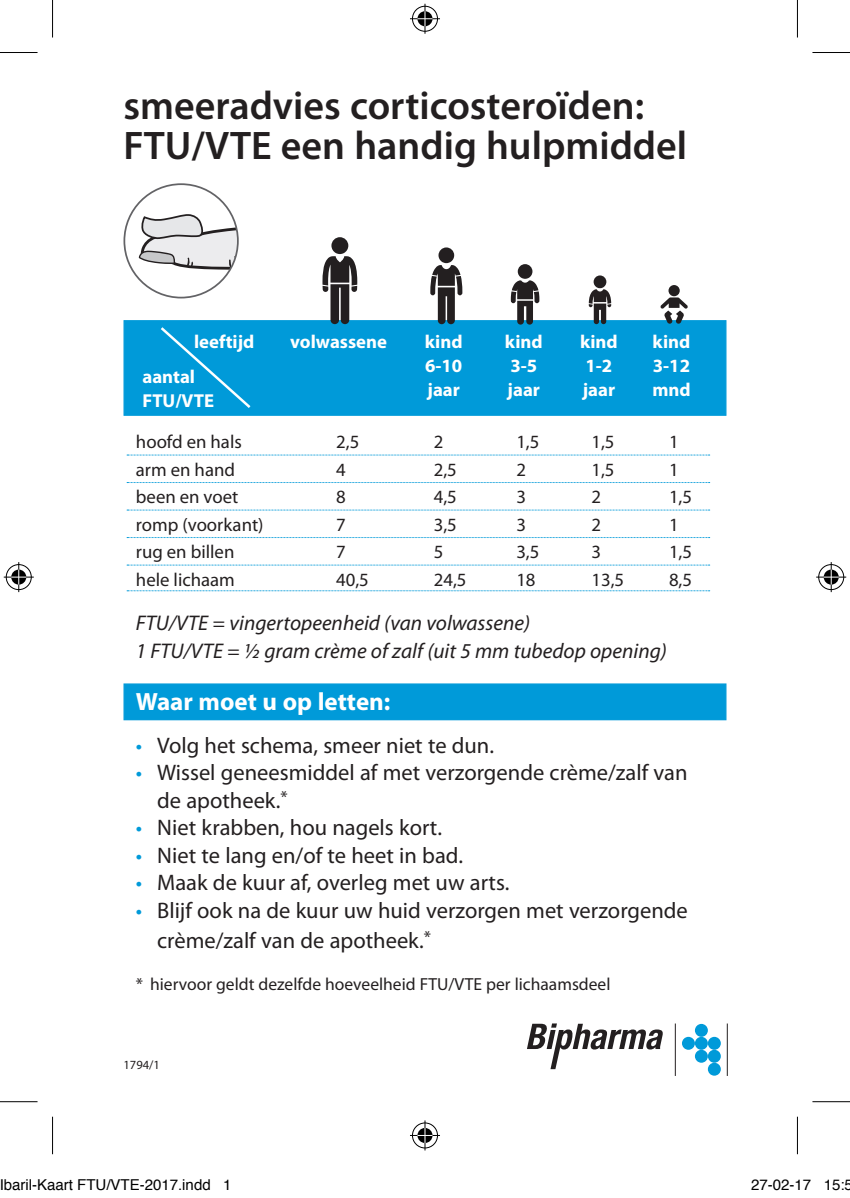
<style>
.page{position:relative;width:850px;height:1198px;background:#fff}
.page>*{position:absolute;margin:0;border:0;box-sizing:border-box;transform-origin:0 0}
.t1{font:600 40px/40px "Myriad Pro";color:#231f20}
.t2{font:700 25px "Myriad Pro";color:#fff}
.t3{font:22.5px/27.5px "Myriad Pro";color:#231f20}
.t4{font:italic 21.25px/27.5px "Myriad Pro";color:#231f20}
.t5{font:18.75px "Myriad Pro";color:#231f20}
.t6{font:700 18.75px/23.8px "Myriad Pro";color:#fff}
.t7{font:17.5px "Myriad Pro";color:#231f20}
.t8{font:15px "Helvetica";color:#000}
.t9{font:12.5px "Myriad Pro";color:#231f20}
.s1{color:#009ad9}
</style>
<div class="page">
<div style="left:123px;top:320px;width:603px;height:96px;background:#009ad9;border:1px solid #009ad9"></div>
<svg style="left:127px;top:454px;width:582px;height:1px"></svg>
<svg style="left:127px;top:482px;width:582px;height:1px"></svg>
<svg style="left:127px;top:509px;width:582px;height:1px"></svg>
<svg style="left:127px;top:537px;width:582px;height:1px"></svg>
<svg style="left:127px;top:564px;width:582px;height:1px"></svg>
<svg style="left:127px;top:590px;width:582px;height:1px"></svg>
<div style="left:668px;top:285px;width:11px;height:11px;background:#231f20;border-radius:50%"></div>
<svg style="left:660px;top:297px;width:27px;height:27px"></svg>
<svg style="left:588px;top:275px;width:23px;height:49px"></svg>
<svg style="left:510px;top:264px;width:29px;height:61px"></svg>
<svg style="left:430px;top:247px;width:32px;height:77px"></svg>
<svg style="left:322px;top:237px;width:35px;height:87px"></svg>
<svg style="left:138px;top:213px;width:100px;height:58px"></svg>
<div style="left:123px;top:183px;width:116px;height:115px;border:2px solid #636366;border-radius:50%"></div>
<hr style="left:726px;top:1023px;width:1px;height:53px;background:#231f20">
<svg style="left:681px;top:1036px;width:13px;height:13px"></svg>
<div style="left:694px;top:1049px;width:13px;height:13px;background:#009ad9;border-radius:50%"></div>
<div style="left:694px;top:1036px;width:13px;height:13px;background:#009ad9;border-radius:50%"></div>
<div style="left:694px;top:1024px;width:13px;height:12px;background:#009ad9;border-radius:50%"></div>
<div style="left:707px;top:1036px;width:13px;height:13px;background:#009ad9;border-radius:50%"></div>
<div style="left:707px;top:1062px;width:13px;height:13px;background:#009ad9;border-radius:50%"></div>
<div style="left:707px;top:1049px;width:13px;height:13px;background:#009ad9;border-radius:50%"></div>
<svg style="left:527px;top:1023px;width:136px;height:46px"></svg>
<hr style="left:674px;top:1023px;width:1px;height:53px;background:#231f20">
<div style="left:123px;top:683px;width:603px;height:37px;background:#009ad9;border:1px solid #009ad9"></div>
<svg style="left:160px;top:327px;width:91px;height:81px"></svg>
<hr style="left:0;top:52px;width:38px;height:1px;background:#000">
<hr style="left:812px;top:52px;width:37px;height:1px;background:#000">
<hr style="left:0;top:1101px;width:38px;height:1px;background:#000">
<hr style="left:812px;top:1101px;width:37px;height:1px;background:#000">
<hr style="left:52px;top:0;width:1px;height:37px;background:#000">
<hr style="left:52px;top:1116px;width:1px;height:38px;background:#000">
<hr style="left:796px;top:0;width:1px;height:37px;background:#000">
<hr style="left:796px;top:1116px;width:1px;height:38px;background:#000">
<div style="left:410px;top:5px;width:29px;height:28px;border:3px solid #fff;border-radius:50%"></div>
<hr style="left:410px;top:17px;width:30px;height:3px;background:#fff">
<hr style="left:423px;top:4px;width:3px;height:30px;background:#fff">
<div style="left:415px;top:10px;width:19px;height:18px;border:3px solid #fff;border-radius:50%"></div>
<div style="left:412px;top:6px;width:25px;height:26px;border:1px solid #000;border-radius:50%"></div>
<hr style="left:410px;top:18px;width:30px;height:1px;background:#000">
<hr style="left:424px;top:4px;width:1px;height:30px;background:#000">
<svg style="left:417px;top:11px;width:15px;height:15px"></svg>
<div style="left:410px;top:1121px;width:29px;height:28px;border:3px solid #fff;border-radius:50%"></div>
<hr style="left:410px;top:1134px;width:30px;height:3px;background:#fff">
<hr style="left:423px;top:1120px;width:3px;height:30px;background:#fff">
<div style="left:415px;top:1126px;width:19px;height:18px;border:3px solid #fff;border-radius:50%"></div>
<div style="left:412px;top:1122px;width:25px;height:26px;border:1px solid #000;border-radius:50%"></div>
<hr style="left:410px;top:1135px;width:30px;height:1px;background:#000">
<hr style="left:424px;top:1120px;width:1px;height:30px;background:#000">
<svg style="left:417px;top:1128px;width:15px;height:15px"></svg>
<div style="left:5px;top:563px;width:28px;height:28px;border:3px solid #fff;border-radius:50%"></div>
<hr style="left:4px;top:575px;width:30px;height:3px;background:#fff">
<hr style="left:17px;top:562px;width:3px;height:30px;background:#fff">
<div style="left:10px;top:568px;width:18px;height:18px;border:3px solid #fff;border-radius:50%"></div>
<div style="left:6px;top:564px;width:26px;height:26px;border:1px solid #000;border-radius:50%"></div>
<hr style="left:4px;top:576px;width:30px;height:1px;background:#000">
<hr style="left:18px;top:562px;width:1px;height:30px;background:#000">
<svg style="left:11px;top:569px;width:15px;height:15px"></svg>
<div style="left:816px;top:563px;width:28px;height:28px;border:3px solid #fff;border-radius:50%"></div>
<hr style="left:815px;top:575px;width:30px;height:3px;background:#fff">
<hr style="left:829px;top:562px;width:3px;height:30px;background:#fff">
<div style="left:821px;top:568px;width:18px;height:18px;border:3px solid #fff;border-radius:50%"></div>
<div style="left:818px;top:564px;width:25px;height:26px;border:1px solid #000;border-radius:50%"></div>
<hr style="left:815px;top:576px;width:30px;height:1px;background:#000">
<hr style="left:830px;top:562px;width:1px;height:30px;background:#000">
<svg style="left:823px;top:569px;width:15px;height:15px"></svg>
<h1 class="t1" style="left:123px;top:84px;width:565px">smeeradvies corticosteroïden:<br>FTU/VTE een handig hulpmiddel</h1>
<p class="t6" style="left:194px;top:329px;width:62px">leeftijd</p>
<p class="t6" style="left:142px;top:364px;width:73px">aantal<br>FTU/VTE</p>
<p class="t6" style="left:290px;top:329px;width:98px">volwassene</p>
<p class="t6" style="left:424px;top:329px;width:39px">kind</p>
<p class="t6" style="left:504px;top:329px;width:39px">kind</p>
<p class="t6" style="left:579px;top:329px;width:39px">kind</p>
<p class="t6" style="left:652px;top:329px;width:39px">kind</p>
<p class="t6" style="left:425px;top:353px;width:39px">6-10</p>
<p class="t6" style="left:510px;top:353px;width:28px">3-5</p>
<p class="t6" style="left:585px;top:353px;width:28px">1-2</p>
<p class="t6" style="left:652px;top:353px;width:39px">3-12</p>
<p class="t6" style="left:427px;top:377px;width:34px">jaar</p>
<p class="t6" style="left:507px;top:377px;width:34px">jaar</p>
<p class="t6" style="left:582px;top:377px;width:34px">jaar</p>
<p class="t6" style="left:652px;top:377px;width:40px">mnd</p>
<p class="t5" style="left:136px;top:430px;width:107px">hoofd en hals</p>
<p class="t5" style="left:336px;top:430px;width:25px">2,5</p>
<p class="t5" style="left:433px;top:430px;width:11px">2</p>
<p class="t5" style="left:516px;top:430px;width:25px">1,5</p>
<p class="t5" style="left:591px;top:430px;width:25px">1,5</p>
<p class="t5" style="left:668px;top:430px;width:11px">1</p>
<p class="t5" style="left:136px;top:458px;width:101px">arm en hand</p>
<p class="t5" style="left:336px;top:458px;width:11px">4</p>
<p class="t5" style="left:433px;top:458px;width:25px">2,5</p>
<p class="t5" style="left:516px;top:458px;width:11px">2</p>
<p class="t5" style="left:591px;top:458px;width:25px">1,5</p>
<p class="t5" style="left:668px;top:458px;width:11px">1</p>
<p class="t5" style="left:136px;top:485px;width:104px">been en voet</p>
<p class="t5" style="left:336px;top:485px;width:11px">8</p>
<p class="t5" style="left:433px;top:485px;width:25px">4,5</p>
<p class="t5" style="left:516px;top:485px;width:11px">3</p>
<p class="t5" style="left:591px;top:485px;width:11px">2</p>
<p class="t5" style="left:668px;top:485px;width:25px">1,5</p>
<p class="t5" style="left:136px;top:513px;width:129px">romp (voorkant)</p>
<p class="t5" style="left:336px;top:513px;width:11px">7</p>
<p class="t5" style="left:433px;top:513px;width:25px">3,5</p>
<p class="t5" style="left:516px;top:513px;width:11px">3</p>
<p class="t5" style="left:591px;top:513px;width:11px">2</p>
<p class="t5" style="left:668px;top:513px;width:11px">1</p>
<p class="t5" style="left:136px;top:540px;width:100px">rug en billen</p>
<p class="t5" style="left:336px;top:540px;width:11px">7</p>
<p class="t5" style="left:433px;top:540px;width:11px">5</p>
<p class="t5" style="left:516px;top:540px;width:25px">3,5</p>
<p class="t5" style="left:591px;top:540px;width:11px">3</p>
<p class="t5" style="left:668px;top:540px;width:25px">1,5</p>
<p class="t5" style="left:136px;top:568px;width:100px">hele lichaam</p>
<p class="t5" style="left:336px;top:568px;width:34px">40,5</p>
<p class="t5" style="left:433px;top:568px;width:34px">24,5</p>
<p class="t5" style="left:516px;top:568px;width:21px">18</p>
<p class="t5" style="left:591px;top:568px;width:34px">13,5</p>
<p class="t5" style="left:668px;top:568px;width:25px">8,5</p>
<p class="t4" style="left:136px;top:609px;width:532px">FTU/VTE = vingertopeenheid (van volwassene)<br>1 FTU/VTE = ½ gram crème of zalf (uit 5 mm tubedop opening)</p>
<p class="t2" style="left:136px;top:685px;width:256px">Waar moet u op letten:</p>
<p class="t3" style="left:136px;top:731px;width:359px"><span class="s1">•</span> Volg het schema, smeer niet te dun.</p>
<p class="t3" style="left:157px;top:758px;width:531px;text-indent:-21px"><span class="s1">•</span> Wissel geneesmiddel af met verzorgende crème/zalf van de apotheek.<sup>*</sup></p>
<p class="t3" style="left:136px;top:813px;width:307px"><span class="s1">•</span> Niet krabben, hou nagels kort.</p>
<p class="t3" style="left:136px;top:841px;width:328px"><span class="s1">•</span> Niet te lang en/of te heet in bad.</p>
<p class="t3" style="left:136px;top:868px;width:375px"><span class="s1">•</span> Maak de kuur af, overleg met uw arts.</p>
<p class="t3" style="left:157px;top:894px;width:532px;line-height:30px;text-indent:-21px"><span class="s1">•</span> Blijf ook na de kuur uw huid verzorgen met verzorgende crème/zalf van de apotheek.<sup>*</sup></p>
<p class="t7" style="left:136px;top:973px;width:476px">* hiervoor geldt dezelfde hoeveelheid FTU/VTE per lichaamsdeel</p>
<p class="t9" style="left:123px;top:1057px;width:38px">1794/1</p>
<p class="t8" style="left:0;top:1173px;width:233px">Ibaril-Kaart FTU/VTE-2017.indd 1</p>
<p class="t8" style="left:750px;top:1173px;width:103px">27-02-17 15:5</p>
</div>
